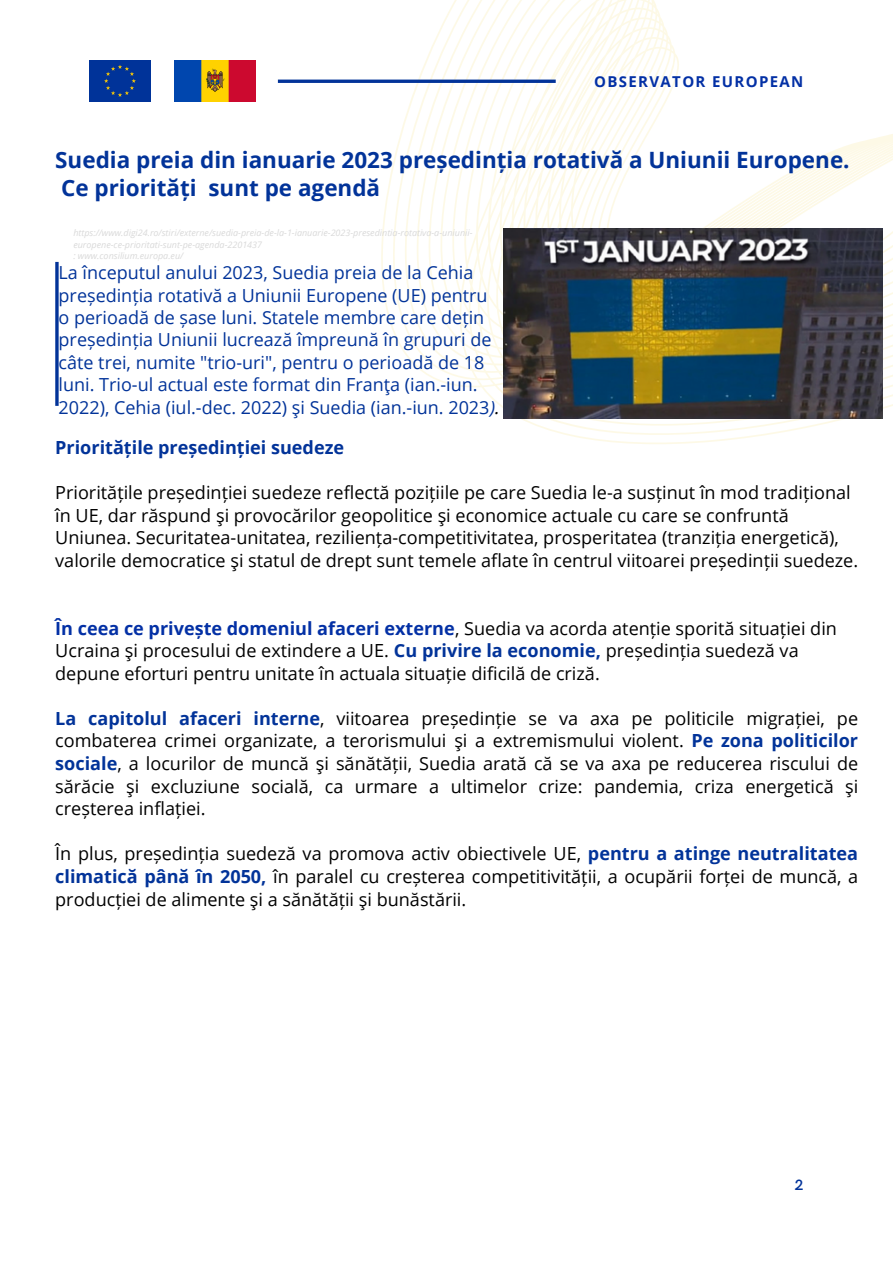
<style>
.page{position:relative;width:893px;height:1264px;background:#fff}
.page>*{position:absolute;margin:0;border:0;box-sizing:border-box;transform-origin:0 0}
.t1{font:700 22.5px/28px "Open Sans";color:#023399}
.t2{font:18px/22.6px "Open Sans";color:#000}
.t3{font:18px/22.5px "Open Sans";color:#023399}
.t4{font:700 18px "Open Sans";color:#023399}
.t5{font:700 15px "Open Sans";letter-spacing:.09em;color:#0330a5}
.t6{font:600 15px "HK Grotesk";color:#023399}
.t7{font:italic 9px/11.7px "Open Sans";color:#d9d9d9}
.s1{font-style:italic}
.s2{font-style:italic;color:#000}
.s3{font-weight:700;color:#0330a5}
.s4{font-weight:700;color:#023399}
</style>
<div class="page">
<svg style="left:235px;top:0;width:657px;height:444px"></svg>
<hr style="left:278px;top:80px;width:277px;height:3px;background:#023399">
<div style="left:89px;top:61px;width:61px;height:40px;background:#039"></div>
<svg style="left:55px;top:262px;width:4px;height:144px"></svg>
<img style="left:174px;top:61px;width:81px;height:40px">
<img style="left:503px;top:228px;width:379px;height:190px">
<p class="t5" style="left:594px;top:71px;width:211px">OBSERVATOR EUROPEAN</p>
<p class="t1" style="left:55px;top:145px;width:795px">Suedia preia din ianuarie 2023 președinția rotativă a Uniunii Europene.<br>Ce priorități sunt pe agendă</p>
<p class="t7" style="left:73px;top:227px;width:400px">https://www.digi24.ro/stiri/externe/suedia-preia-de-la-1-ianuarie-2023-presedintia-rotativa-a-uniunii&shy;europene-ce-prioritati-sunt-pe-agenda-2201437<br>: www.consilium.europa.eu/</p>
<p class="t3" style="left:59px;top:261px;width:442px">La începutul anului 2023, Suedia preia de la Cehia președinția rotativă a Uniunii Europene (UE) pentru o perioadă de șase luni. Statele membre care dețin președinția Uniunii lucrează împreună în grupuri de câte trei, numite "trio-uri", pentru o perioadă de 18 luni. Trio-ul actual este format din Franţa (ian.-iun.<br>2022), Cehia (iul.-dec. 2022) şi Suedia (ian.-iun. 2023<span class="s1">)</span><span class="s2">.</span></p>
<p class="t4" style="left:55px;top:434px;width:290px">Prioritățile președinției suedeze</p>
<p class="t2" style="left:55px;top:480px;width:804px">Prioritățile președinției suedeze reflectă pozițiile pe care Suedia le-a susținut în mod tradițional în UE, dar răspund şi provocărilor geopolitice şi economice actuale cu care se confruntă Uniunea. Securitatea-unitatea, reziliența-competitivitatea, prosperitatea (tranziția energetică), valorile democratice şi statul de drept sunt temele aflate în centrul viitoarei președinții suedeze.</p>
<p class="t2" style="left:55px;top:616px;width:783px"><span class="s3">În ceea ce privește domeniul afaceri externe</span>, Suedia va acorda atenție sporită situației din<br>Ucraina şi procesului de extindere a UE. <span class="s4">Cu privire la economie,</span> președinția suedeză va depune eforturi pentru unitate în actuala situație dificilă de criză.</p>
<p class="t2" style="left:55px;top:706px;width:804px;text-align:justify"><span class="s4">La capitolul afaceri interne</span>, viitoarea președinție se va axa pe politicile migrației, pe combaterea crimei organizate, a terorismului şi a extremismului violent. <span class="s4">Pe zona politicilor sociale</span>, a locurilor de muncă şi sănătății, Suedia arată că se va axa pe reducerea riscului de sărăcie şi excluziune socială, ca urmare a ultimelor crize: pandemia, criza energetică şi creșterea inflației.</p>
<p class="t2" style="left:55px;top:842px;width:804px;text-align:justify">În plus, președinția suedeză va promova activ obiectivele UE, <span class="s4">pentru a atinge neutralitatea climatică până în 2050,</span> în paralel cu creșterea competitivității, a ocupării forței de muncă, a producției de alimente şi a sănătății şi bunăstării.</p>
<p class="t6" style="left:794px;top:1176px;width:10px">2</p>
</div>
